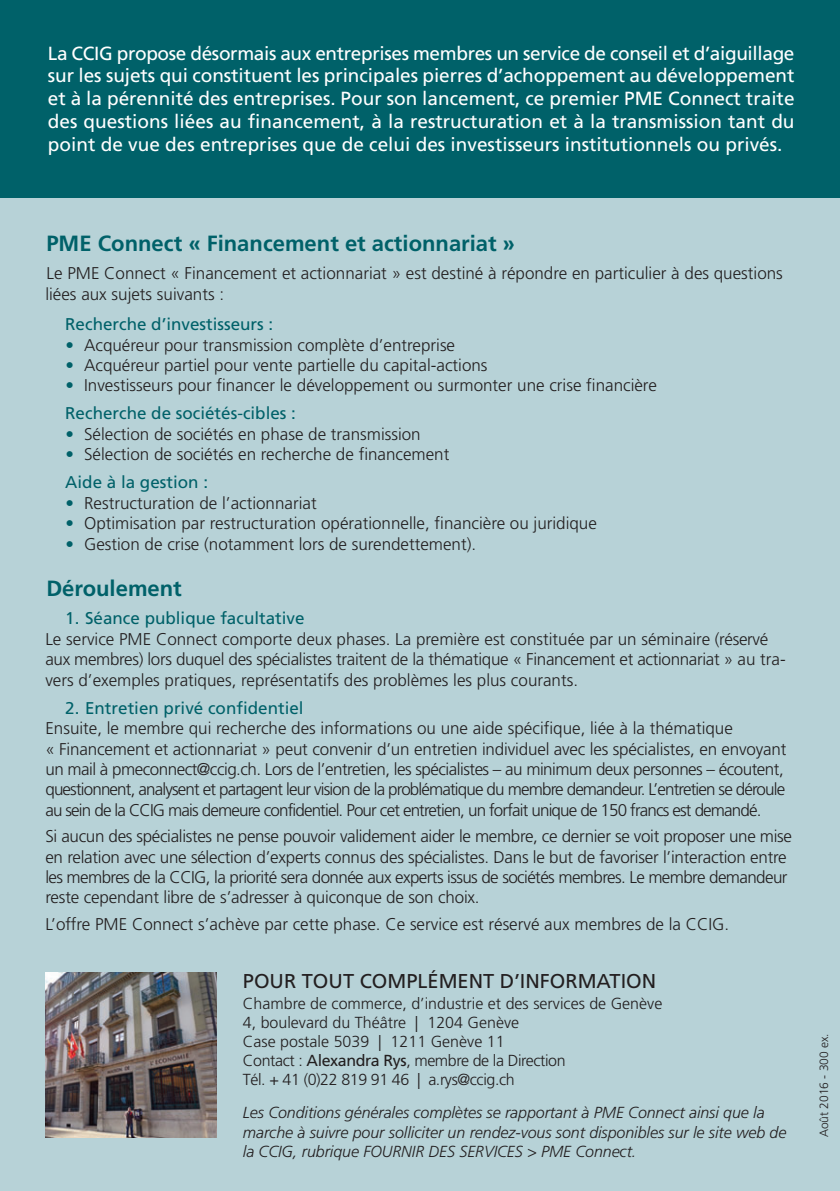
<style>
.page{position:relative;width:840px;height:1191px;background:#fff}
.page>*{position:absolute;margin:0;border:0;box-sizing:border-box;transform-origin:0 0}
.t1{font:700 22px "Frutiger";color:#006169}
.t2{font:20px "Frutiger";color:#231f20}
.t3{font:19px/22.8px "Frutiger";color:#fff;text-align:justify}
.t4{font:300 17px/20.4px "Frutiger";letter-spacing:-.01em;color:#231f20}
.t5{font:300 17px/20.4px "Frutiger";letter-spacing:-.03em;color:#231f20}
.t6{font:17px "Frutiger";color:#006169}
.t7{font:300 16px/19.2px "Frutiger";color:#231f20}
.t8{font:italic 300 16px/19.2px "Frutiger";letter-spacing:-.005em;color:#231f20}
.t9{font:300 12px "Frutiger";color:#231f20}
.s1{color:#006169}
.s2{font-weight:400;color:#006169}
.s3{font-weight:400}
</style>
<div class="page">
<div style="left:0;top:198px;width:839px;height:993px;background:#b7d2d7"></div>
<div style="left:0;top:0;width:839px;height:198px;background:#006169"></div>
<img style="left:45px;top:972px;width:171px;height:165px">
<p class="t3" style="left:48px;top:43px;width:747px">La CCIG propose désormais aux entreprises membres un service de conseil et d’aiguillage sur les sujets qui constituent les principales pierres d’achoppement au développement et à la pérennité des entreprises. Pour son lancement, ce premier PME Connect traite des questions liées au financement, à la restructuration et à la transmission tant du point de vue des entreprises que de celui des investisseurs institutionnels ou privés.</p>
<p class="t1" style="left:46px;top:234px;width:470px">PME Connect « Financement et actionnariat »</p>
<p class="t4" style="left:45px;top:264px;width:738px">Le PME Connect « Financement et actionnariat » est destiné à répondre en particulier à des questions liées aux sujets suivants :</p>
<p class="t6" style="left:65px;top:317px;width:209px">Recherche d’investisseurs :</p>
<p class="t4" style="left:65px;top:336px;width:391px"><span class="s1">•</span> Acquéreur pour transmission complète d’entreprise</p>
<p class="t4" style="left:65px;top:356px;width:423px"><span class="s1">•</span> Acquéreur partiel pour vente partielle du capital-actions</p>
<p class="t4" style="left:65px;top:373px;width:592px;line-height:28px"><span class="s1">•</span> Investisseurs pour financer le développement ou surmonter une crise financière<br><span class="s2">Recherche de sociétés-cibles :</span></p>
<p class="t4" style="left:65px;top:425px;width:356px"><span class="s1">•</span> Sélection de sociétés en phase de transmission</p>
<p class="t4" style="left:65px;top:441px;width:385px;line-height:28px"><span class="s1">•</span> Sélection de sociétés en recherche de financement<br><span class="s2">Aide à la gestion :</span></p>
<p class="t4" style="left:65px;top:494px;width:253px"><span class="s1">•</span> Restructuration de l’actionnariat</p>
<p class="t4" style="left:65px;top:514px;width:532px"><span class="s1">•</span> Optimisation par restructuration opérationnelle, financière ou juridique</p>
<p class="t4" style="left:65px;top:535px;width:412px"><span class="s1">•</span> Gestion de crise (notamment lors de surendettement).</p>
<p class="t1" style="left:46px;top:580px;width:137px">Déroulement</p>
<p class="t6" style="left:65px;top:611px;width:241px">1. Séance publique facultative</p>
<p class="t4" style="left:45px;top:630px;width:741px">Le service PME Connect comporte deux phases. La première est constituée par un séminaire (réservé aux membres) lors duquel des spécialistes traitent de la thématique « Financement et actionnariat » au tra&shy;vers d’exemples pratiques, représentatifs des problèmes les plus courants.</p>
<p class="t6" style="left:65px;top:701px;width:240px">2. Entretien privé confidentiel</p>
<p class="t5" style="left:45px;top:719px;width:742px">Ensuite, le membre qui recherche des informations ou une aide spécifique, liée à la thématique<br>« Financement et actionnariat » peut convenir d’un entretien individuel avec les spécialistes, en envoyant un mail à pmeconnect@ccig.ch. Lors de l’entretien, les spécialistes – au minimum deux personnes – écoutent, questionnent, analysent et partagent leur vision de la problématique du membre demandeur. L’entretien se déroule au sein de la CCIG mais demeure confidentiel. Pour cet entretien, un forfait unique de 150 francs est demandé.</p>
<p class="t4" style="left:45px;top:827px;width:747px">Si aucun des spécialistes ne pense pouvoir validement aider le membre, ce dernier se voit proposer une mise en relation avec une sélection d’experts connus des spécialistes. Dans le but de favoriser l’interaction entre les membres de la CCIG, la priorité sera donnée aux experts issus de sociétés membres. Le membre demandeur reste cependant libre de s’adresser à quiconque de son choix.</p>
<p class="t4" style="left:45px;top:915px;width:685px">L’offre PME Connect s’achève par cette phase. Ce service est réservé aux membres de la CCIG.</p>
<p class="t2" style="left:243px;top:972px;width:415px">POUR TOUT COMPLÉMENT D’INFORMATION</p>
<p class="t7" style="left:243px;top:994px;width:421px">Chambre de commerce, d’industrie et des services de Genève 4, boulevard du Théâtre | 1204 Genève<br>Case postale 5039 | 1211 Genève 11<br>Contact : <span class="s3">Alexandra Rys</span>, membre de la Direction<br>Tél. + 41 (0)22 819 91 46 | a.rys@ccig.ch</p>
<p class="t8" style="left:243px;top:1104px;width:544px">Les Conditions générales complètes se rapportant à PME Connect ainsi que la marche à suivre pour solliciter un rendez-vous sont disponibles sur le site web de la CCIG, rubrique FOURNIR DES SERVICES &gt; PME Connect.</p>
<p class="t9" style="left:818px;top:1137px;width:106px;rotate:-90deg">Août 2016 - 300 ex.</p>
</div>
